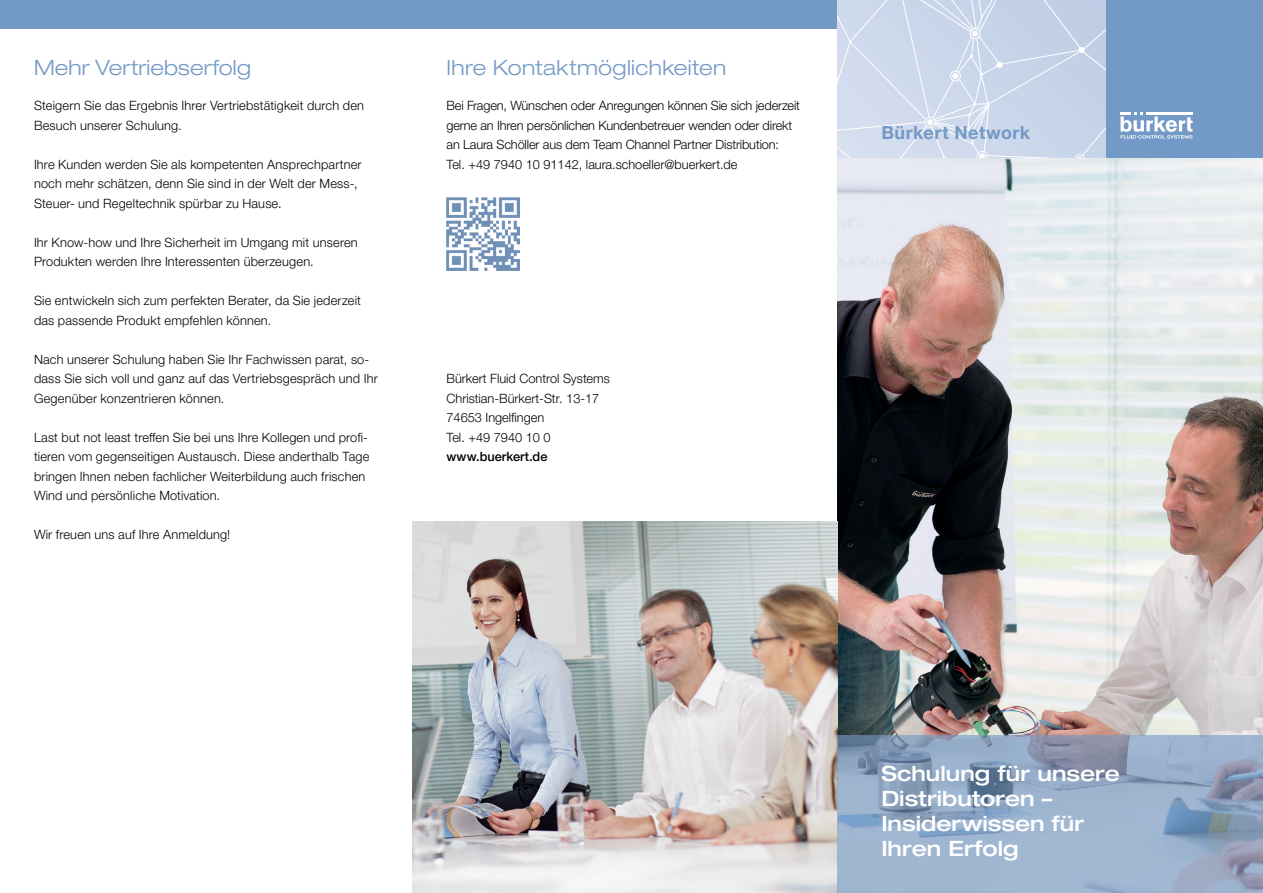
<style>
.page{position:relative;width:1263px;height:893px;background:#fff}
.page>*{position:absolute;margin:0;border:0;box-sizing:border-box;transform-origin:0 0}
.t1{font:500 expanded 21px/25.2px "Helvetica Neue LTW1 G";letter-spacing:.005em;color:#fff}
.t2{font:300 expanded 21px "Helvetica Neue LTW1 G";letter-spacing:.01em;color:#7399c6}
.t3{font:700 18px "Helvetica Neue LTW1 G";letter-spacing:.025em;color:#7399c6}
.t4{font:300 12.75px/19.5px "Helvetica Neue LTW1 G";letter-spacing:.01em;color:#000}
.t5{font:300 12.75px/19.5px "Helvetica Neue LTW1 G";letter-spacing:-.01em;color:#000}
.t6{font:500 12.75px "Helvetica Neue LTW1 G";color:#000}
</style>
<div class="page">
<img style="left:838px;top:157px;width:425px;height:579px">
<div style="left:0;top:0;width:838px;height:29px;background:#7399c6"></div>
<img style="left:412px;top:522px;width:426px;height:371px">
<svg style="left:838px;top:0;width:268px;height:158px;background:#cdd8eb"></svg>
<div style="left:1106px;top:0;width:157px;height:157px;background:#7399c6"></div>
<svg style="left:1120px;top:112px;width:73px;height:27px"></svg>
<svg style="left:838px;top:736px;width:425px;height:157px;background:#93a8c4"></svg>
<img style="left:446px;top:198px;width:73px;height:72px">
<p class="t2" style="left:34px;top:54px;width:219px">Mehr Vertriebserfolg</p>
<p class="t2" style="left:446px;top:54px;width:281px">Ihre Kontaktmöglichkeiten</p>
<p class="t5" style="left:446px;top:96px;width:355px">Bei Fragen, Wünschen oder Anregungen können Sie sich jederzeit gerne an Ihren persönlichen Kundenbetreuer wenden oder direkt an Laura Schöller aus dem Team Channel Partner Distribution:<br>Tel. +49 7940 10 91142, laura.schoeller@buerkert.de</p>
<p class="t4" style="left:34px;top:96px;width:332px">Steigern Sie das Ergebnis Ihrer Vertriebstätigkeit durch den<br>Besuch unserer Schulung.</p>
<p class="t4" style="left:34px;top:154px;width:329px">Ihre Kunden werden Sie als kompetenten Ansprechpartner noch mehr schätzen, denn Sie sind in der Welt der Mess-,<br>Steuer- und Regeltechnik spürbar zu Hause.</p>
<p class="t4" style="left:34px;top:232px;width:325px">Ihr Know-how und Ihre Sicherheit im Umgang mit unseren<br>Produkten werden Ihre Interessenten überzeugen.</p>
<p class="t4" style="left:34px;top:291px;width:328px">Sie entwickeln sich zum perfekten Berater, da Sie jederzeit das passende Produkt empfehlen können.</p>
<p class="t4" style="left:34px;top:349px;width:345px">Nach unserer Schulung haben Sie Ihr Fachwissen parat, so&shy;dass Sie sich voll und ganz auf das Vertriebsgespräch und Ihr<br>Gegenüber konzentrieren können.</p>
<p class="t4" style="left:34px;top:427px;width:337px">Last but not least treffen Sie bei uns Ihre Kollegen und profi&shy;tieren vom gegenseitigen Austausch. Diese anderthalb Tage bringen Ihnen neben fachlicher Weiterbildung auch frischen Wind und persönliche Motivation.</p>
<p class="t4" style="left:34px;top:525px;width:198px">Wir freuen uns auf Ihre Anmeldung!</p>
<p class="t4" style="left:446px;top:369px;width:165px">Bürkert Fluid Control Systems</p>
<p class="t4" style="left:446px;top:388px;width:154px">Christian-Bürkert-Str. 13-17</p>
<p class="t4" style="left:446px;top:408px;width:99px">74653 Ingelfingen</p>
<p class="t4" style="left:446px;top:427px;width:106px">Tel. +49 7940 10 0</p>
<p class="t6" style="left:446px;top:449px;width:102px">www.buerkert.de</p>
<p class="t3" style="left:881px;top:121px;width:150px">Bürkert Network</p>
<p class="t1" style="left:881px;top:760px;width:240px">Schulung für unsere<br>Distributoren –<br>Insiderwissen für<br>Ihren Erfolg</p>
</div>
